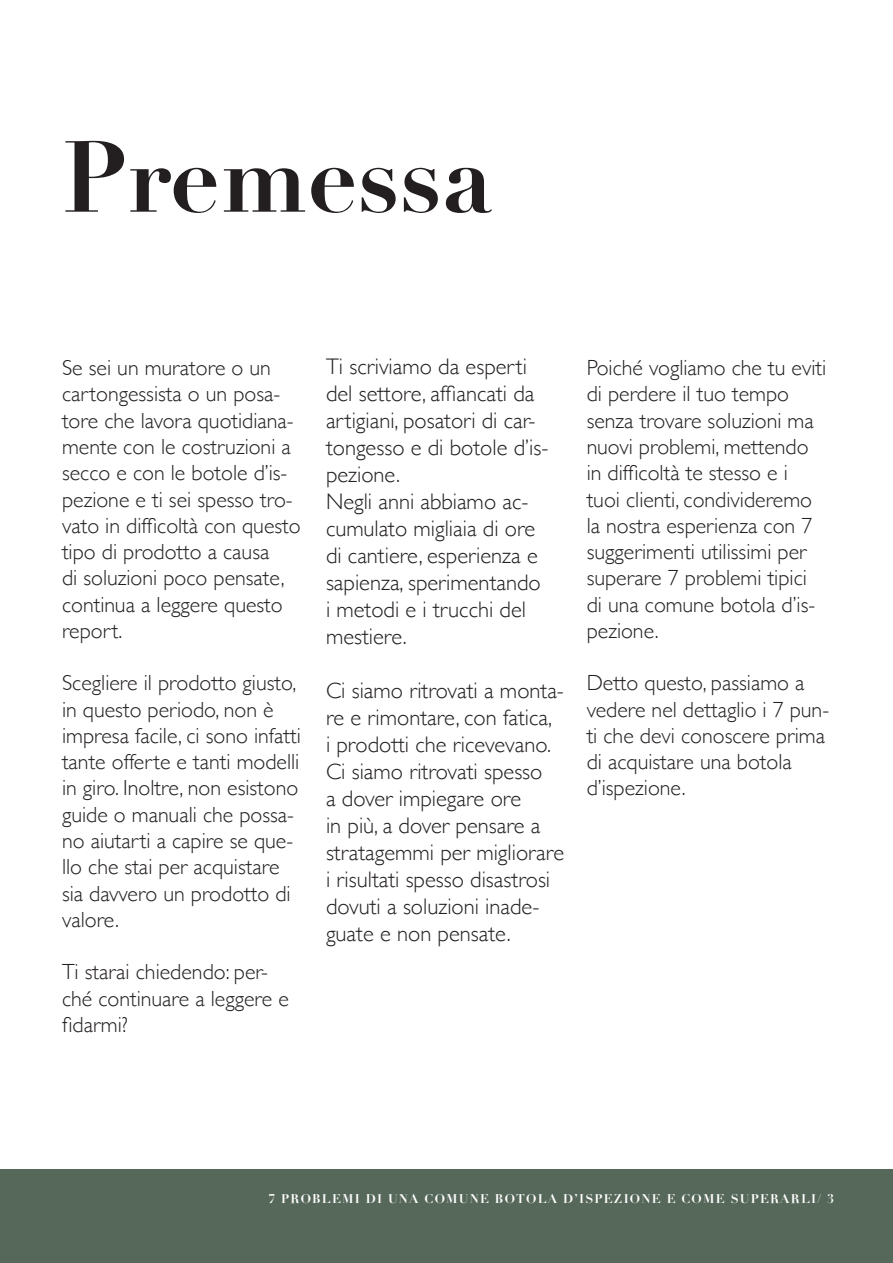
<style>
.page{position:relative;width:893px;height:1263px;background:#fff}
.page>*{position:absolute;margin:0;border:0;box-sizing:border-box;transform-origin:0 0}
.Titoli{font:700 99px "Didot";color:#231f20}
.Sottotitoli{font:300 22.5px/27px "Gill Sans";color:#231f20}
.Sottotitoli-2{font:300 21.9px/26.2px "Gill Sans";color:#231f20}
.t1{font:700 12.3px "Didot";letter-spacing:.1em;color:#fff}
</style>
<div class="page">
<div style="left:0;top:1170px;width:893px;height:93px;background:#56685a"></div>
<p class="Titoli" style="left:62px;top:115px;width:433px">Premessa</p>
<p class="Sottotitoli-2" style="left:62px;top:354px;width:240px">Se sei un muratore o un cartongessista o un posa&shy;tore che lavora quotidiana&shy;mente con le costruzioni a secco e con le botole d’is&shy;pezione e ti sei spesso tro&shy;vato in difficoltà con questo tipo di prodotto a causa<br>di soluzioni poco pensate, continua a leggere questo report.</p>
<p class="Sottotitoli-2" style="left:62px;top:669px;width:240px">Scegliere il prodotto giusto, in questo periodo, non è impresa facile, ci sono infatti tante offerte e tanti modelli in giro. Inoltre, non esistono guide o manuali che possa&shy;no aiutarti a capire se que&shy;llo che stai per acquistare sia davvero un prodotto di valore.</p>
<p class="Sottotitoli-2" style="left:62px;top:958px;width:228px">Ti starai chiedendo: per&shy;ché continuare a leggere e fidarmi?</p>
<p class="Sottotitoli" style="left:326px;top:352px;width:224px">Ti scriviamo da esperti del settore, affiancati da artigiani, posatori di car&shy;tongesso e di botole d’is&shy;pezione.</p>
<p class="Sottotitoli" style="left:326px;top:487px;width:216px">Negli anni abbiamo ac&shy;cumulato migliaia di ore di cantiere, esperienza e sapienza, sperimentando i metodi e i trucchi del mestiere.</p>
<p class="Sottotitoli" style="left:326px;top:676px;width:240px">Ci siamo ritrovati a monta&shy;re e rimontare, con fatica,<br>i prodotti che ricevevano.<br>Ci siamo ritrovati spesso<br>a dover impiegare ore<br>in più, a dover pensare a stratagemmi per migliorare i risultati spesso disastrosi dovuti a soluzioni inade&shy;guate e non pensate.</p>
<p class="Sottotitoli-2" style="left:587px;top:354px;width:241px">Poiché vogliamo che tu eviti di perdere il tuo tempo senza trovare soluzioni ma nuovi problemi, mettendo in difficoltà te stesso e i tuoi clienti, condivideremo la nostra esperienza con 7 suggerimenti utilissimi per superare 7 problemi tipici di una comune botola d’is&shy;pezione.</p>
<p class="Sottotitoli-2" style="left:587px;top:669px;width:244px">Detto questo, passiamo a vedere nel dettaglio i 7 pun&shy;ti che devi conoscere prima di acquistare una botola d’ispezione.</p>
<p class="t1" style="left:269px;top:1191px;width:567px">7 PROBLEMI DI UNA COMUNE BOTOLA D’ISPEZIONE E COME SUPERARLI/ 3</p>
</div>
